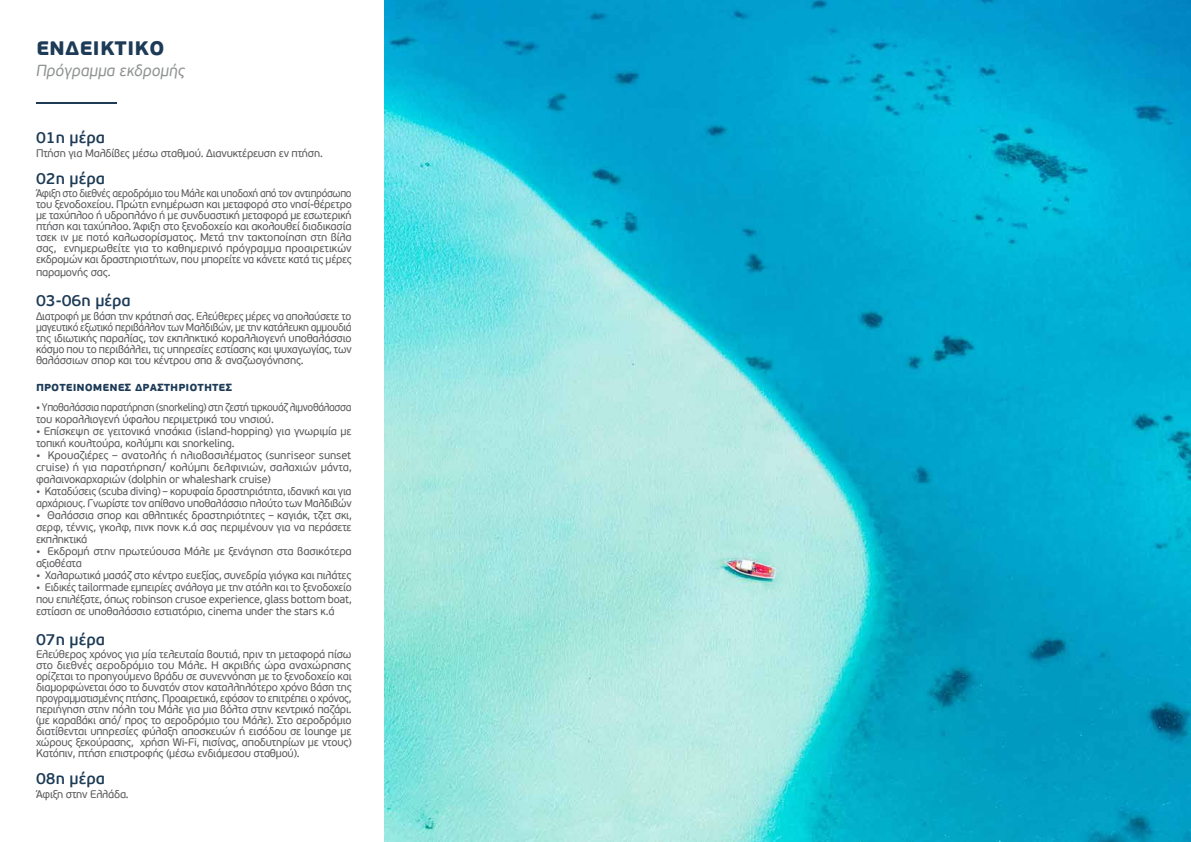
<style>
.page{position:relative;width:1191px;height:842px;background:#fff}
.page>*{position:absolute;margin:0;border:0;box-sizing:border-box;transform-origin:0 0}
.t1{font:700 25px "PF Beau Sans Pro";color:#1d3b57}
.t2{font:600 16px "PF Beau Sans Pro";color:#1d3b57}
.t3{font:italic 16px "PF Beau Sans Pro";color:#909393}
.t4{font:700 13px "PF Beau Sans Pro";color:#1d3b57}
.t5{font:11px/11px "PF Beau Sans Pro";letter-spacing:-.02em;color:#57585a;text-align:justify}
.t6{font:11px/11px "PF Beau Sans Pro";letter-spacing:-.02em;color:#57585a;text-align:justify;scale:.93 1}
.t7{font:11px/12px "PF Beau Sans Pro";letter-spacing:-.02em;color:#57585a;scale:.94 1}
</style>
<div class="page">
<hr style="left:36px;top:102px;width:80px;height:2px;background:#1d3b57">
<img style="left:384px;top:0;width:807px;height:842px">
<h1 class="t1" style="left:36px;top:31px;width:130px">ενδεικτικο</h1>
<h2 class="t3" style="left:36px;top:61px;width:150px">Πρόγραμμα εκδρομής</h2>
<h2 class="t2" style="left:36px;top:128px;width:70px">01η μέρα</h2>
<p class="t5" style="left:36px;top:148px;width:288px">Πτήση για Μαλδίβες μέσω σταθμού. Διανυκτέρευση εν πτήση.</p>
<h2 class="t2" style="left:36px;top:169px;width:70px">02η μέρα</h2>
<p class="t6" style="left:36px;top:188px;width:341px">Άφιξη στο διεθνές αεροδρόμιο του Μάλε και υποδοχή από τον αντιπρόσωπο του ξενοδοχείου. Πρώτη ενημέρωση και μεταφορά στο νησί-θέρετρο με ταχύπλοο ή υδροπλάνο ή με συνδυαστική μεταφορά με εσωτερική πτήση και ταχύπλοο. Άφιξη στο ξενοδοχείο και ακολουθεί διαδικασία τσεκ ιν με ποτό καλωσορίσματος. Μετά την τακτοποίηση στη βίλα σας, ενημερωθείτε για το καθημερινό πρόγραμμα προαιρετικών εκδρομών και δραστηριοτήτων, που μπορείτε να κάνετε κατά τις μέρες</p>
<p class="t5" style="left:36px;top:267px;width:76px">παραμονής σας.</p>
<h2 class="t2" style="left:36px;top:291px;width:96px">03-06η μέρα</h2>
<p class="t5" style="left:36px;top:311px;width:317px">Διατροφή με βάση την κράτησή σας. Ελεύθερες μέρες να απολαύσετε το μαγευτικό εξωτικό περιβάλλον των Μαλδιβών, με την κατάλευκη αμμουδιά της ιδιωτικής παραλίας, τον εκπληκτικό κοραλλιογενή υποθαλάσσιο κόσμο που το περιβάλλει, τις υπηρεσίες εστίασης και ψυχαγωγίας, των θαλάσσιων σπορ και του κέντρου σπα &amp; αναζωογόνησης.</p>
<p class="t4" style="left:36px;top:378px;width:198px">προτεινομενες δραστηριοτητες</p>
<p class="t7" style="left:36px;top:402px;width:337px">• Υποθαλάσσια παρατήρηση (snorkeling) στη ζεστή τιρκουάζ λιμνοθάλασσα του κοραλλιογενή ύφαλου περιμετρικά του νησιού.</p>
<p class="t5" style="left:36px;top:426px;width:317px;line-height:12px">• Επίσκεψη σε γειτονικά νησάκια (island-hopping) για γνωριμία με τοπική κουλτούρα, κολύμπι και snorkeling.</p>
<p class="t5" style="left:36px;top:450px;width:317px;line-height:12px">• Κρουαζιέρες – ανατολής ή ηλιοβασιλέματος (sunriseor sunset cruise) ή για παρατήρηση/ κολύμπι δελφινιών, σαλαχιών μάντα, φαλαινοκαρχαριών (dolphin or whaleshark cruise)</p>
<p class="t5" style="left:36px;top:486px;width:317px;line-height:12px">• Καταδύσεις (scuba diving) – κορυφαία δραστηριότητα, ιδανική και για αρχάριους. Γνωρίστε τον απίθανο υποθαλάσσιο πλούτο των Μαλδιβών</p>
<p class="t5" style="left:36px;top:510px;width:317px;line-height:12px">• Θαλάσσια σπορ και αθλητικές δραστηριότητες – καγιάκ, τζετ σκι, σερφ, τέννις, γκολφ, πινκ πονκ κ.ά σας περιμένουν για να περάσετε εκπληκτικά</p>
<p class="t5" style="left:36px;top:546px;width:317px;line-height:12px">• Εκδρομή στην πρωτεύουσα Μάλε με ξενάγηση στα βασικότερα αξιοθέατα</p>
<p class="t5" style="left:36px;top:570px;width:317px">• Χαλαρωτικά μασάζ στο κέντρο ευεξίας, συνεδρία γιόγκα και πιλάτες</p>
<p class="t5" style="left:36px;top:582px;width:317px;line-height:12px">• Ειδικές tailormade εμπειρίες ανάλογα με την ατόλη και το ξενοδοχείο που επιλέξατε, όπως robinson crusoe experience, glass bottom boat, εστίαση σε υποθαλάσσιο εστιατόριο, cinema under the stars κ.ά</p>
<h2 class="t2" style="left:36px;top:629px;width:70px">07η μέρα</h2>
<p class="t5" style="left:36px;top:649px;width:317px">Ελεύθερος χρόνος για μία τελευταία βουτιά, πριν τη μεταφορά πίσω στο διεθνές αεροδρόμιο του Μάλε. Η ακριβής ώρα αναχώρησης ορίζεται το προηγούμενο βράδυ σε συνεννόηση με το ξενοδοχείο και διαμορφώνεται όσο το δυνατόν στον καταλληλότερο χρόνο βάση της προγραμματισμένης πτήσης. Προαιρετικά, εφόσον το επιτρέπει ο χρόνος, περιήγηση στην πόλη του Μάλε για μια βόλτα στην κεντρικό παζάρι. (με καραβάκι από/ προς το αεροδρόμιο του Μάλε). Στο αεροδρόμιο διατίθενται υπηρεσίες φύλαξη αποσκευών ή εισόδου σε lounge με χώρους ξεκούρασης, χρήση Wi-Fi, πισίνας, αποδυτηρίων με ντους)<br>Κατόπιν, πτήση επιστροφής (μέσω ενδιάμεσου σταθμού).</p>
<h2 class="t2" style="left:36px;top:769px;width:70px">08η μέρα</h2>
<p class="t5" style="left:36px;top:789px;width:94px">Άφιξη στην Ελλάδα.</p>
</div>
